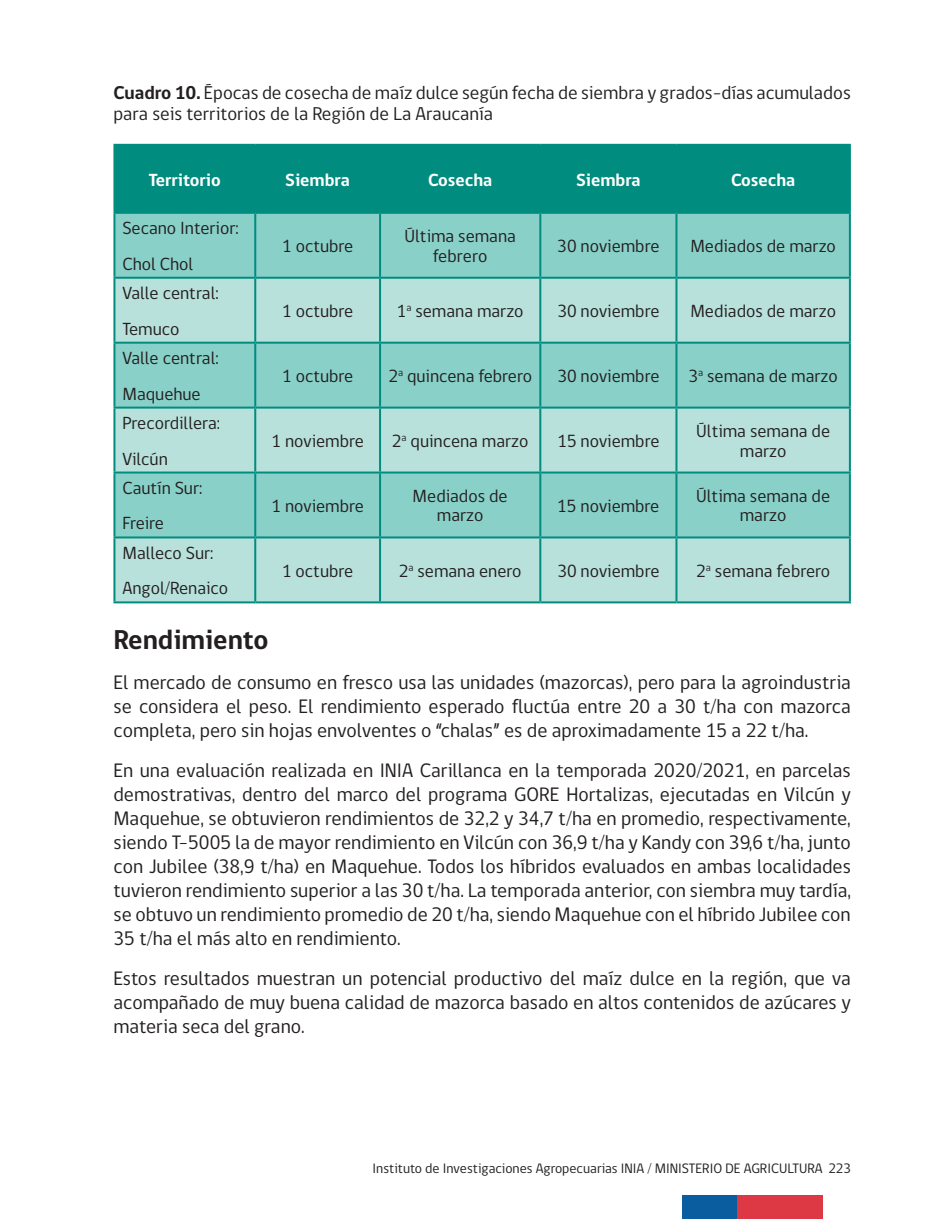
<style>
.page{position:relative;width:936px;height:1219px;background:#fff}
.page>*{position:absolute;margin:0;border:0;box-sizing:border-box;transform-origin:0 0}
.t1{font:700 28px "gob CL";color:#231f20}
.t2{font:20px/24px "gob CL";color:#231f20;text-align:justify}
.t3{font:19px/20.6px "gob CL";color:#231f20}
.t4{font:18px/35.4px "gob CL";color:#231f20}
.t5{font:700 18px "gob CL";color:#fff}
.t6{font:14px "gob CL";color:#231f20}
.s1{font-weight:700}
</style>
<div class="page">
<div style="left:682px;top:1196px;width:57px;height:23px;background:#0a5ea0"></div>
<div style="left:737px;top:1196px;width:85px;height:23px;background:#dc3944"></div>
<div style="left:115px;top:146px;width:733px;height:66px;background:#008c7f"></div>
<div style="left:115px;top:214px;width:733px;height:63px;background:#89d0c8"></div>
<svg style="left:115px;top:279px;width:733px;height:322px;background:#a3d9d3"></svg>
<hr style="left:113px;top:144px;width:142px;height:2px;background:#008c7f">
<hr style="left:113px;top:146px;width:2px;height:66px;background:#008c7f">
<hr style="left:255px;top:144px;width:125px;height:2px;background:#008c7f">
<hr style="left:254px;top:146px;width:2px;height:66px;background:#008c7f">
<hr style="left:380px;top:144px;width:160px;height:2px;background:#008c7f">
<hr style="left:379px;top:146px;width:2px;height:66px;background:#008c7f">
<hr style="left:540px;top:144px;width:136px;height:2px;background:#008c7f">
<hr style="left:539px;top:146px;width:2px;height:66px;background:#008c7f">
<hr style="left:676px;top:144px;width:174px;height:2px;background:#008c7f">
<hr style="left:675px;top:146px;width:2px;height:66px;background:#008c7f">
<hr style="left:848px;top:146px;width:2px;height:66px;background:#008c7f">
<hr style="left:113px;top:212px;width:142px;height:2px;background:#008c7f">
<hr style="left:113px;top:214px;width:2px;height:63px;background:#008c7f">
<hr style="left:255px;top:212px;width:125px;height:2px;background:#008c7f">
<hr style="left:254px;top:214px;width:2px;height:63px;background:#008c7f">
<hr style="left:380px;top:212px;width:160px;height:2px;background:#008c7f">
<hr style="left:379px;top:214px;width:2px;height:63px;background:#008c7f">
<hr style="left:540px;top:212px;width:136px;height:2px;background:#008c7f">
<hr style="left:539px;top:214px;width:2px;height:63px;background:#008c7f">
<hr style="left:676px;top:212px;width:174px;height:2px;background:#008c7f">
<hr style="left:675px;top:214px;width:2px;height:63px;background:#008c7f">
<hr style="left:848px;top:214px;width:2px;height:63px;background:#008c7f">
<hr style="left:113px;top:277px;width:142px;height:2px;background:#008c7f">
<hr style="left:113px;top:279px;width:2px;height:63px;background:#008c7f">
<hr style="left:255px;top:277px;width:125px;height:2px;background:#008c7f">
<hr style="left:254px;top:279px;width:2px;height:63px;background:#008c7f">
<hr style="left:380px;top:277px;width:160px;height:2px;background:#008c7f">
<hr style="left:379px;top:279px;width:2px;height:63px;background:#008c7f">
<hr style="left:540px;top:277px;width:136px;height:2px;background:#008c7f">
<hr style="left:539px;top:279px;width:2px;height:63px;background:#008c7f">
<hr style="left:676px;top:277px;width:174px;height:2px;background:#008c7f">
<hr style="left:675px;top:279px;width:2px;height:63px;background:#008c7f">
<hr style="left:848px;top:279px;width:2px;height:63px;background:#008c7f">
<hr style="left:113px;top:342px;width:142px;height:2px;background:#008c7f">
<hr style="left:113px;top:344px;width:2px;height:63px;background:#008c7f">
<hr style="left:255px;top:342px;width:125px;height:2px;background:#008c7f">
<hr style="left:254px;top:344px;width:2px;height:63px;background:#008c7f">
<hr style="left:380px;top:342px;width:160px;height:2px;background:#008c7f">
<hr style="left:379px;top:344px;width:2px;height:63px;background:#008c7f">
<hr style="left:540px;top:342px;width:136px;height:2px;background:#008c7f">
<hr style="left:539px;top:344px;width:2px;height:63px;background:#008c7f">
<hr style="left:676px;top:342px;width:174px;height:2px;background:#008c7f">
<hr style="left:675px;top:344px;width:2px;height:63px;background:#008c7f">
<hr style="left:848px;top:344px;width:2px;height:63px;background:#008c7f">
<hr style="left:113px;top:407px;width:142px;height:2px;background:#008c7f">
<hr style="left:113px;top:409px;width:2px;height:62px;background:#008c7f">
<hr style="left:255px;top:407px;width:125px;height:2px;background:#008c7f">
<hr style="left:254px;top:409px;width:2px;height:62px;background:#008c7f">
<hr style="left:380px;top:407px;width:160px;height:2px;background:#008c7f">
<hr style="left:379px;top:409px;width:2px;height:62px;background:#008c7f">
<hr style="left:540px;top:407px;width:136px;height:2px;background:#008c7f">
<hr style="left:539px;top:409px;width:2px;height:62px;background:#008c7f">
<hr style="left:676px;top:407px;width:174px;height:2px;background:#008c7f">
<hr style="left:675px;top:409px;width:2px;height:62px;background:#008c7f">
<hr style="left:848px;top:409px;width:2px;height:62px;background:#008c7f">
<hr style="left:113px;top:471px;width:142px;height:2px;background:#008c7f">
<hr style="left:113px;top:473px;width:2px;height:63px;background:#008c7f">
<hr style="left:255px;top:471px;width:125px;height:2px;background:#008c7f">
<hr style="left:254px;top:473px;width:2px;height:63px;background:#008c7f">
<hr style="left:380px;top:471px;width:160px;height:2px;background:#008c7f">
<hr style="left:379px;top:473px;width:2px;height:63px;background:#008c7f">
<hr style="left:540px;top:471px;width:136px;height:2px;background:#008c7f">
<hr style="left:539px;top:473px;width:2px;height:63px;background:#008c7f">
<hr style="left:676px;top:471px;width:174px;height:2px;background:#008c7f">
<hr style="left:675px;top:473px;width:2px;height:63px;background:#008c7f">
<hr style="left:848px;top:473px;width:2px;height:63px;background:#008c7f">
<hr style="left:113px;top:536px;width:142px;height:2px;background:#008c7f">
<hr style="left:113px;top:538px;width:2px;height:63px;background:#008c7f">
<hr style="left:255px;top:536px;width:125px;height:2px;background:#008c7f">
<hr style="left:254px;top:538px;width:2px;height:63px;background:#008c7f">
<hr style="left:380px;top:536px;width:160px;height:2px;background:#008c7f">
<hr style="left:379px;top:538px;width:2px;height:63px;background:#008c7f">
<hr style="left:540px;top:536px;width:136px;height:2px;background:#008c7f">
<hr style="left:539px;top:538px;width:2px;height:63px;background:#008c7f">
<hr style="left:676px;top:536px;width:174px;height:2px;background:#008c7f">
<hr style="left:675px;top:538px;width:2px;height:63px;background:#008c7f">
<hr style="left:848px;top:538px;width:2px;height:63px;background:#008c7f">
<hr style="left:113px;top:601px;width:142px;height:2px;background:#008c7f">
<hr style="left:255px;top:601px;width:125px;height:2px;background:#008c7f">
<hr style="left:380px;top:601px;width:160px;height:2px;background:#008c7f">
<hr style="left:540px;top:601px;width:136px;height:2px;background:#008c7f">
<hr style="left:676px;top:601px;width:174px;height:2px;background:#008c7f">
<p class="t3" style="left:113px;top:83px;width:738px"><span class="s1">Cuadro 10.</span> Épocas de cosecha de maíz dulce según fecha de siembra y grados-días acumulados para seis territorios de la Región de La Araucanía</p>
<p class="t5" style="left:149px;top:167px;width:73px">Territorio</p>
<p class="t5" style="left:285px;top:167px;width:66px">Siembra</p>
<p class="t5" style="left:428px;top:167px;width:66px">Cosecha</p>
<p class="t5" style="left:576px;top:167px;width:66px">Siembra</p>
<p class="t5" style="left:731px;top:167px;width:66px">Cosecha</p>
<p class="t4" style="left:122px;top:211px;width:118px">Secano Interior:<br>Chol Chol</p>
<p class="t4" style="left:282px;top:229px;width:73px">1 octubre</p>
<p class="t4" style="left:404px;top:227px;width:113px;line-height:19.4px;text-align:center">Última semana febrero</p>
<p class="t4" style="left:557px;top:229px;width:104px">30 noviembre</p>
<p class="t4" style="left:690px;top:229px;width:147px">Mediados de marzo</p>
<p class="t4" style="left:122px;top:276px;width:98px">Valle central:<br>Temuco</p>
<p class="t4" style="left:122px;top:341px;width:98px">Valle central:<br>Maquehue</p>
<p class="t4" style="left:122px;top:406px;width:99px">Precordillera:<br>Vilcún</p>
<p class="t4" style="left:122px;top:471px;width:81px">Cautín Sur:<br>Freire</p>
<p class="t4" style="left:122px;top:536px;width:107px">Malleco Sur:<br>Angol/Renaico</p>
<p class="t4" style="left:282px;top:294px;width:73px">1 octubre</p>
<p class="t4" style="left:397px;top:294px;width:128px">1<sup>a</sup> semana marzo</p>
<p class="t4" style="left:557px;top:294px;width:104px">30 noviembre</p>
<p class="t4" style="left:690px;top:294px;width:147px">Mediados de marzo</p>
<p class="t4" style="left:282px;top:359px;width:73px">1 octubre</p>
<p class="t4" style="left:388px;top:359px;width:145px">2<sup>a</sup> quincena febrero</p>
<p class="t4" style="left:557px;top:359px;width:104px">30 noviembre</p>
<p class="t4" style="left:688px;top:359px;width:151px">3<sup>a</sup> semana de marzo</p>
<p class="t4" style="left:271px;top:424px;width:94px">1 noviembre</p>
<p class="t4" style="left:392px;top:424px;width:138px">2<sup>a</sup> quincena marzo</p>
<p class="t4" style="left:557px;top:424px;width:104px">15 noviembre</p>
<p class="t4" style="left:696px;top:422px;width:135px;line-height:19.4px;text-align:center">Última semana de marzo</p>
<p class="t4" style="left:271px;top:488px;width:94px">1 noviembre</p>
<p class="t4" style="left:412px;top:487px;width:96px;line-height:19.4px;text-align:center">Mediados de marzo</p>
<p class="t4" style="left:557px;top:488px;width:104px">15 noviembre</p>
<p class="t4" style="left:696px;top:487px;width:135px;line-height:19.4px;text-align:center">Última semana de marzo</p>
<p class="t4" style="left:282px;top:553px;width:73px">1 octubre</p>
<p class="t4" style="left:399px;top:553px;width:124px">2<sup>a</sup> semana enero</p>
<p class="t4" style="left:557px;top:553px;width:104px">30 noviembre</p>
<p class="t4" style="left:696px;top:553px;width:135px">2<sup>a</sup> semana febrero</p>
<h1 class="t1" style="left:113px;top:620px;width:156px">Rendimiento</h1>
<p class="t2" style="left:113px;top:671px;width:739px">El mercado de consumo en fresco usa las unidades (mazorcas), pero para la agroindustria se considera el peso. El rendimiento esperado fluctúa entre 20 a 30 t/ha con mazorca completa, pero sin hojas envolventes o “chalas” es de aproximadamente 15 a 22 t/ha.</p>
<p class="t2" style="left:113px;top:759px;width:739px">En una evaluación realizada en INIA Carillanca en la temporada 2020/2021, en parcelas demostrativas, dentro del marco del programa GORE Hortalizas, ejecutadas en Vilcún y Maquehue, se obtuvieron rendimientos de 32,2 y 34,7 t/ha en promedio, respectivamente, siendo T-5005 la de mayor rendimiento en Vilcún con 36,9 t/ha y Kandy con 39,6 t/ha, junto con Jubilee (38,9 t/ha) en Maquehue. Todos los híbridos evaluados en ambas localidades tuvieron rendimiento superior a las 30 t/ha. La temporada anterior, con siembra muy tardía, se obtuvo un rendimiento promedio de 20 t/ha, siendo Maquehue con el híbrido Jubilee con 35 t/ha el más alto en rendimiento.</p>
<p class="t2" style="left:113px;top:967px;width:738px">Estos resultados muestran un potencial productivo del maíz dulce en la región, que va acompañado de muy buena calidad de mazorca basado en altos contenidos de azúcares y materia seca del grano.</p>
<p class="t6" style="left:372px;top:1158px;width:480px">Instituto de Investigaciones Agropecuarias INIA / MINISTERIO DE AGRICULTURA 223</p>
</div>
